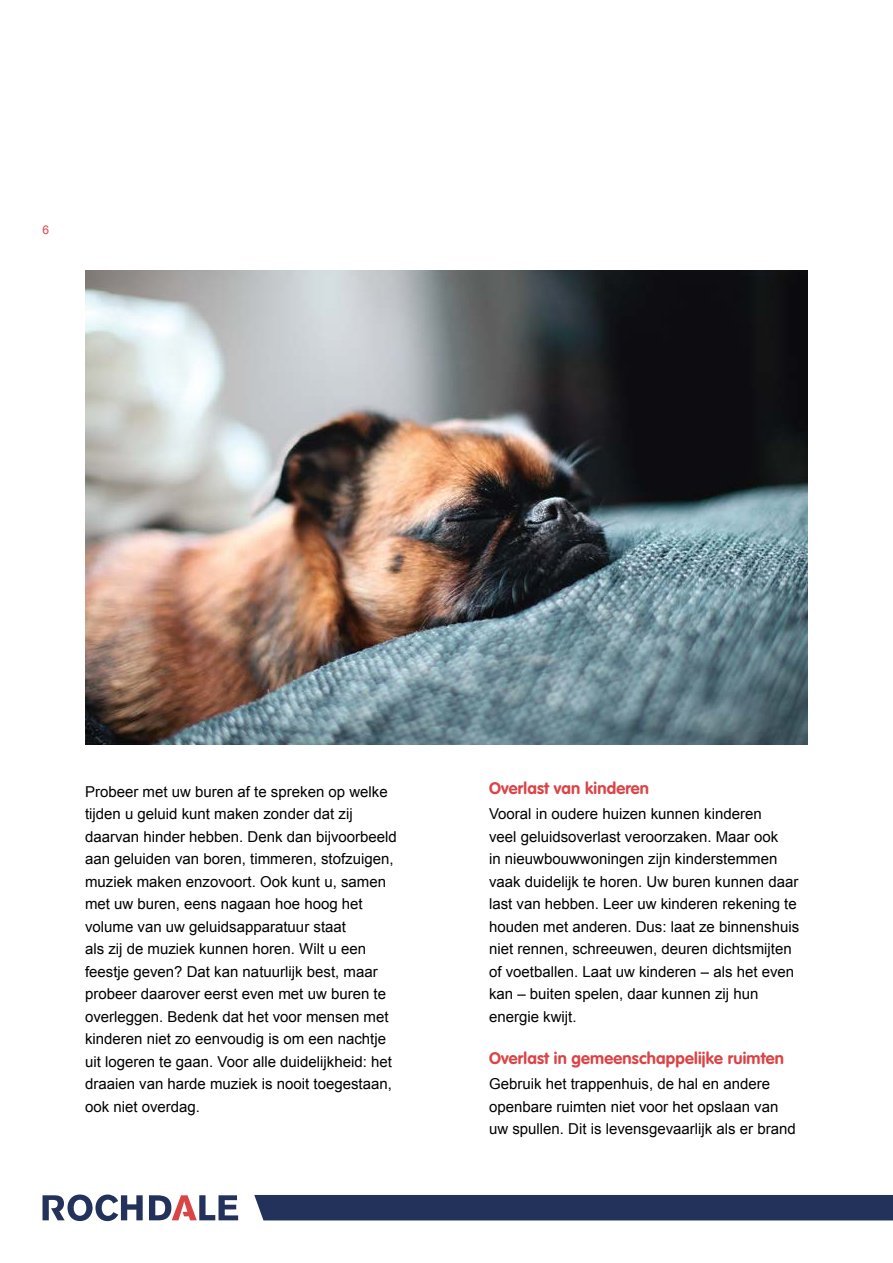
<style>
.page{position:relative;width:893px;height:1263px;background:#fff}
.page>*{position:absolute;margin:0;border:0;box-sizing:border-box;transform-origin:0 0}
.t1{font:700 16.5px "VAG Rounded";letter-spacing:.01em;color:#db4447}
.t2{font:15px/22.5px "Arial";color:#000}
.t3{font:12px "Arial";color:#db4447}
</style>
<div class="page">
<div style="left:254px;top:1195px;width:639px;height:25px;background:#22325a"></div>
<svg style="left:43px;top:1194px;width:100px;height:27px"></svg>
<svg style="left:149px;top:1195px;width:89px;height:25px"></svg>
<img style="left:85px;top:270px;width:723px;height:474px">
<p class="t3" style="left:43px;top:222px;width:8px">6</p>
<p class="t2" style="left:85px;top:780px;width:313px">Probeer met uw buren af te spreken op welke tijden u geluid kunt maken zonder dat zij daarvan hinder hebben. Denk dan bijvoorbeeld aan geluiden van boren, timmeren, stofzuigen, muziek maken enzovoort. Ook kunt u, samen met uw buren, eens nagaan hoe hoog het volume van uw geluidsapparatuur staat<br>als zij de muziek kunnen horen. Wilt u een feestje geven? Dat kan natuurlijk best, maar probeer daarover eerst even met uw buren te overleggen. Bedenk dat het voor mensen met kinderen niet zo eenvoudig is om een nachtje uit logeren te gaan. Voor alle duidelijkheid: het draaien van harde muziek is nooit toegestaan, ook niet overdag.</p>
<p class="t1" style="left:489px;top:778px;width:162px">Overlast van kinderen</p>
<p class="t2" style="left:489px;top:803px;width:312px">Vooral in oudere huizen kunnen kinderen<br>veel geluidsoverlast veroorzaken. Maar ook<br>in nieuwbouwwoningen zijn kinderstemmen vaak duidelijk te horen. Uw buren kunnen daar last van hebben. Leer uw kinderen rekening te houden met anderen. Dus: laat ze binnenshuis niet rennen, schreeuwen, deuren dichtsmijten of voetballen. Laat uw kinderen – als het even kan – buiten spelen, daar kunnen zij hun energie kwijt.</p>
<p class="t1" style="left:489px;top:1048px;width:296px">Overlast in gemeenschappelijke ruimten</p>
<p class="t2" style="left:489px;top:1073px;width:308px">Gebruik het trappenhuis, de hal en andere openbare ruimten niet voor het opslaan van uw spullen. Dit is levensgevaarlijk als er brand</p>
</div>
